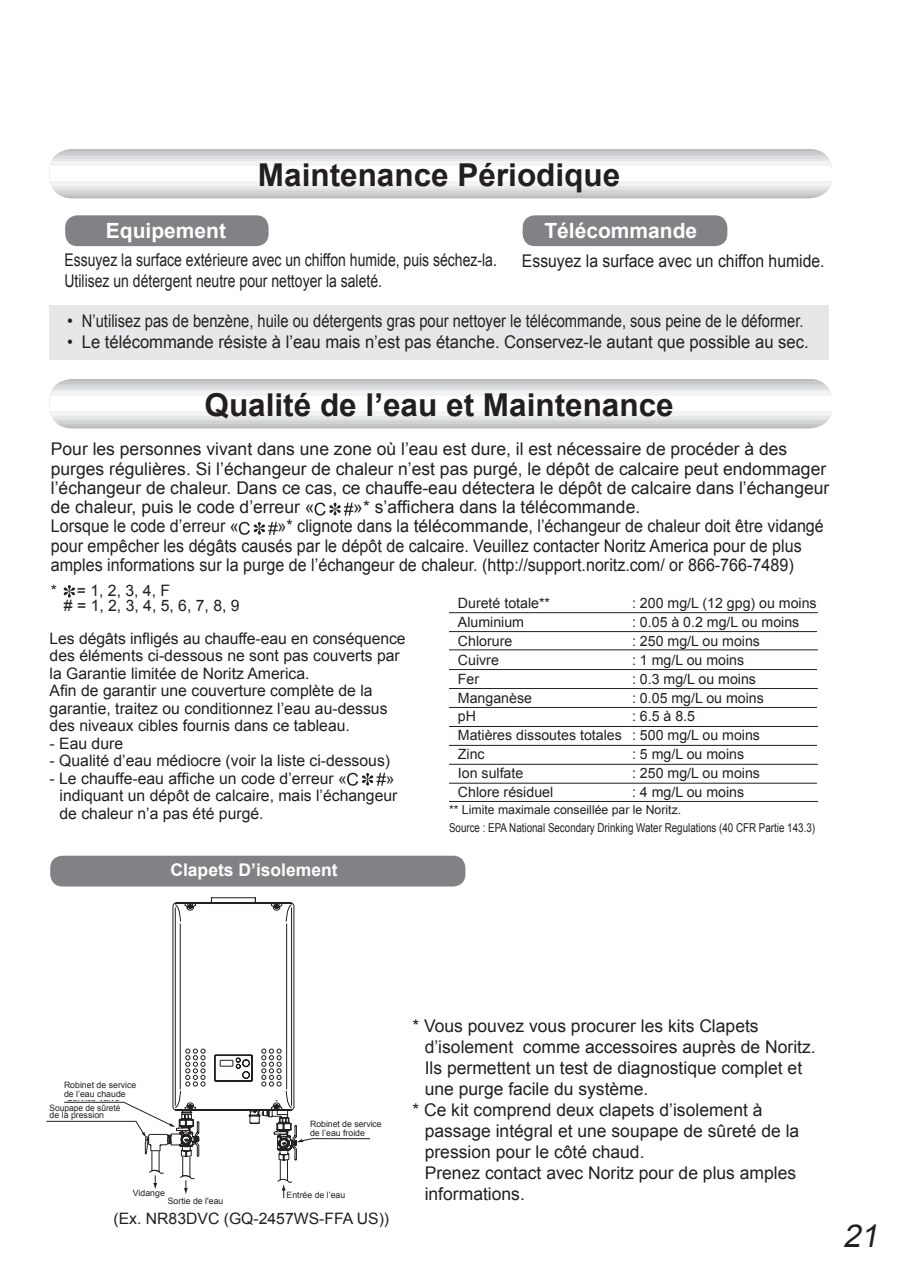
<style>
.page{position:relative;width:903px;height:1275px;background:#fff}
.page>*{position:absolute;margin:0;border:0;box-sizing:border-box;transform-origin:0 0}
.t1{font:700 31.5px "Arial";color:#231f20}
.t2{font:italic 31.5px "Arial";color:#231f20}
.t3{font:700 21px "Arial";color:#fff}
.t4{font:17.5px/19.2px "Arial";color:#231f20}
.t5{font:17.5px/19.2px "Arial";color:#231f20;scale:.92 1}
.t6{font:17.5px "Arial";color:#231f20;scale:.95 1}
.t7{font:17.5px/21px "Arial";color:#231f20;scale:.8 1}
.t8{font:17.5px "Arial";color:#231f20;scale:.9 1}
.t9{font:700 17.5px "Arial";color:#fff}
.t10{font:15.75px/17.5px "Arial";color:#231f20}
.t11{font:14.17px/18.9px "Arial";color:#231f20}
.t12{font:12.25px/17.3px "Arial";color:#231f20}
.t13{font:8.75px/8.8px "Arial";color:#231f20}
.t14{font:8.75px/7px "Arial";color:#231f20;scale:.96 1}
</style>
<div class="page">
<svg style="left:53px;top:149px;width:776px;height:49px;background:#cecfd2"></svg>
<div style="left:50px;top:159px;width:782px;height:29px;background:#e6e7e9"></div>
<div style="left:50px;top:161px;width:782px;height:25px;background:#f2f3f4"></div>
<div style="left:50px;top:166px;width:782px;height:15px;background:#fff"></div>
<svg style="left:53px;top:379px;width:776px;height:49px;background:#cdced0"></svg>
<div style="left:50px;top:389px;width:782px;height:30px;background:#e6e7e9"></div>
<div style="left:50px;top:391px;width:782px;height:25px;background:#f2f3f4"></div>
<div style="left:50px;top:396px;width:782px;height:15px;background:#fff"></div>
<div style="left:50px;top:305px;width:779px;height:55px;background:#e6e7e9"></div>
<div style="left:65px;top:215px;width:204px;height:31px;background:#808285;border-radius:12px"></div>
<div style="left:523px;top:215px;width:204px;height:31px;background:#808285;border-radius:12px"></div>
<div style="left:50px;top:856px;width:415px;height:30px;background:#808285;border-radius:12px"></div>
<svg style="left:314px;top:503px;width:39px;height:13px"></svg>
<svg style="left:239px;top:522px;width:39px;height:13px"></svg>
<svg style="left:64px;top:585px;width:11px;height:13px"></svg>
<svg style="left:347px;top:773px;width:39px;height:13px"></svg>
<hr style="left:449px;top:612px;width:369px;height:1px;background:#231f20">
<hr style="left:449px;top:631px;width:368px;height:1px;background:#231f20">
<hr style="left:449px;top:649px;width:369px;height:1px;background:#231f20">
<hr style="left:449px;top:669px;width:368px;height:1px;background:#231f20">
<hr style="left:449px;top:688px;width:369px;height:1px;background:#231f20">
<hr style="left:449px;top:707px;width:368px;height:1px;background:#231f20">
<hr style="left:449px;top:726px;width:369px;height:1px;background:#231f20">
<hr style="left:449px;top:745px;width:368px;height:1px;background:#231f20">
<hr style="left:449px;top:764px;width:369px;height:1px;background:#231f20">
<hr style="left:449px;top:783px;width:368px;height:1px;background:#231f20">
<hr style="left:449px;top:801px;width:369px;height:1px;background:#231f20">
<svg style="left:46px;top:897px;width:324px;height:301px"></svg>
<div style="left:133px;top:1189px;width:37px;height:9px;background:#fff"></div>
<div style="left:168px;top:1196px;width:64px;height:9px;background:#fff"></div>
<div style="left:286px;top:1191px;width:67px;height:9px;background:#fff"></div>
<div style="left:310px;top:1119px;width:77px;height:18px;background:#fff"></div>
<h1 class="t1" style="left:258px;top:154px;width:364px">Maintenance Périodique</h1>
<p class="t3" style="left:106px;top:217px;width:122px">Equipement</p>
<p class="t3" style="left:544px;top:217px;width:154px">Télécommande</p>
<p class="t8" style="left:522px;top:249px;width:338px">Essuyez la surface avec un chiffon humide.</p>
<p class="t7" style="left:64px;top:250px;width:542px">Essuyez la surface extérieure avec un chiffon humide, puis séchez-la.<br>Utilisez un détergent neutre pour nettoyer la saleté.</p>
<p class="t6" style="left:67px;top:310px;width:777px">• N’utilisez pas de benzène, huile ou détergents gras pour nettoyer le télécommande, sous peine de le déformer.</p>
<p class="t6" style="left:67px;top:331px;width:782px">• Le télécommande résiste à l’eau mais n’est pas étanche. Conservez-le autant que possible au sec.</p>
<h1 class="t1" style="left:204px;top:384px;width:471px">Qualité de l’eau et Maintenance</h1>
<p class="t4" style="left:51px;top:440px;width:780px">Pour les personnes vivant dans une zone où l’eau est dure, il est nécessaire de procéder à des purges régulières. Si l’échangeur de chaleur n’est pas purgé, le dépôt de calcaire peut endommager l’échangeur de chaleur. Dans ce cas, ce chauffe-eau détectera le dépôt de calcaire dans l’échangeur de chaleur, puis le code d’erreur «</p>
<p class="t4" style="left:353px;top:497px;width:288px">»* s’affichera dans la télécommande.</p>
<p class="t5" style="left:51px;top:517px;width:842px;text-indent:227px">»* clignote dans la télécommande, l’échangeur de chaleur doit être vidangé pour empêcher les dégâts causés par le dépôt de calcaire. Veuillez contacter Noritz America pour de plus amples informations sur la purge de l’échangeur de chaleur. (http://support.noritz.com/ or 866-766-7489)</p>
<p class="t10" style="left:64px;top:582px;width:177px;line-height:15.8px;text-indent:-13px">* = 1, 2, 3, 4, F<br># = 1, 2, 3, 4, 5, 6, 7, 8, 9</p>
<p class="t10" style="left:50px;top:629px;width:357px">Les dégâts infligés au chauffe-eau en conséquence des éléments ci-dessous ne sont pas couverts par la Garantie limitée de Noritz America.<br>Afin de garantir une couverture complète de la garantie, traitez ou conditionnez l’eau au-dessus des niveaux cibles fournis dans ce tableau.</p>
<p class="t10" style="left:50px;top:734px;width:75px">- Eau dure</p>
<p class="t10" style="left:50px;top:752px;width:342px">- Qualité d’eau médiocre (voir la liste ci-dessous)</p>
<p class="t10" style="left:50px;top:769px;width:299px">- Le chauffe-eau affiche un code d’erreur «</p>
<p class="t5" style="left:51px;top:517px;width:206px">Lorsque le code d’erreur «</p>
<p class="t11" style="left:458px;top:594px;width:94px">Dureté totale**</p>
<p class="t11" style="left:632px;top:594px;width:186px">: 200 mg/L (12 gpg) ou moins</p>
<p class="t11" style="left:458px;top:613px;width:68px">Aluminium</p>
<p class="t11" style="left:632px;top:613px;width:169px">: 0.05 à 0.2 mg/L ou moins</p>
<p class="t11" style="left:458px;top:632px;width:56px">Chlorure</p>
<p class="t11" style="left:632px;top:632px;width:129px">: 250 mg/L ou moins</p>
<p class="t11" style="left:458px;top:650px;width:42px">Cuivre</p>
<p class="t11" style="left:632px;top:650px;width:114px">: 1 mg/L ou moins</p>
<p class="t11" style="left:458px;top:669px;width:23px">Fer</p>
<p class="t11" style="left:632px;top:669px;width:125px">: 0.3 mg/L ou moins</p>
<p class="t11" style="left:458px;top:688px;width:76px">Manganèse</p>
<p class="t11" style="left:632px;top:688px;width:133px">: 0.05 mg/L ou moins</p>
<p class="t11" style="left:458px;top:707px;width:20px">pH</p>
<p class="t11" style="left:458px;top:707px;width:304px;text-indent:174px">: 6.5 à 8.5<br>Matières dissoutes totales : 500 mg/L ou moins<br>Zinc</p>
<p class="t11" style="left:632px;top:745px;width:114px">: 5 mg/L ou moins</p>
<p class="t11" style="left:458px;top:764px;width:67px">Ion sulfate</p>
<p class="t11" style="left:632px;top:764px;width:129px">: 250 mg/L ou moins</p>
<p class="t11" style="left:458px;top:783px;width:97px">Chlore résiduel</p>
<p class="t11" style="left:632px;top:783px;width:114px">: 4 mg/L ou moins</p>
<p class="t12" style="left:449px;top:801px;width:368px">** Limite maximale conseillée par le Noritz.<br>Source : EPA National Secondary Drinking Water Regulations (40 CFR Partie 143.3)</p>
<p class="t10" style="left:60px;top:769px;width:339px;text-indent:326px">» indiquant un dépôt de calcaire, mais l’échangeur de chaleur n’a pas été purgé.</p>
<p class="t9" style="left:170px;top:858px;width:169px">Clapets D’isolement</p>
<p class="t13" style="left:64px;top:1081px;width:74px">Robinet de service de l’eau chaude</p>
<p class="t14" style="left:50px;top:1105px;width:75px">Soupape de sûreté de la pression</p>
<p class="t13" style="left:67px;top:1082px;width:54px;line-height:10.3px">Hot Water<br>Service Valve</p>
<p class="t13" style="left:50px;top:1111px;width:84px">Pressure Relief Valve</p>
<p class="t13" style="left:133px;top:1189px;width:33px">Vidange</p>
<p class="t13" style="left:139px;top:1189px;width:22px">Drain</p>
<p class="t13" style="left:170px;top:1196px;width:50px">Wat r Outlet</p>
<p class="t13" style="left:168px;top:1196px;width:57px">Sortie de l'eau</p>
<p class="t13" style="left:310px;top:1120px;width:73px">Robinet de service de l’eau froide</p>
<p class="t13" style="left:314px;top:1120px;width:54px;line-height:9.3px">Cold Water<br>Service Valve</p>
<p class="t13" style="left:288px;top:1191px;width:46px">Water Intlet</p>
<p class="t13" style="left:286px;top:1191px;width:60px">Entrée de l’eau</p>
<p class="t10" style="left:113px;top:1210px;width:277px">(Ex. NR83DVC (GQ-2457WS-FFA US))</p>
<p class="t4" style="left:412px;top:1016px;width:348px">* Vous pouvez vous procurer les kits Clapets</p>
<p class="t4" style="left:425px;top:1037px;width:392px">d’isolement comme accessoires auprès de Noritz.</p>
<p class="t4" style="left:425px;top:1058px;width:379px">Ils permettent un test de diagnostique complet et</p>
<p class="t4" style="left:425px;top:1079px;width:225px">une purge facile du système.</p>
<p class="t4" style="left:412px;top:1100px;width:352px">* Ce kit comprend deux clapets d’isolement à</p>
<p class="t4" style="left:425px;top:1121px;width:376px">passage intégral et une soupape de sûreté de la</p>
<p class="t4" style="left:425px;top:1142px;width:221px">pression pour le côté chaud.</p>
<p class="t4" style="left:425px;top:1163px;width:373px">Prenez contact avec Noritz pour de plus amples</p>
<p class="t4" style="left:425px;top:1184px;width:102px">informations.</p>
<h1 class="t2" style="left:843px;top:1216px;width:44px">21</h1>
</div>
